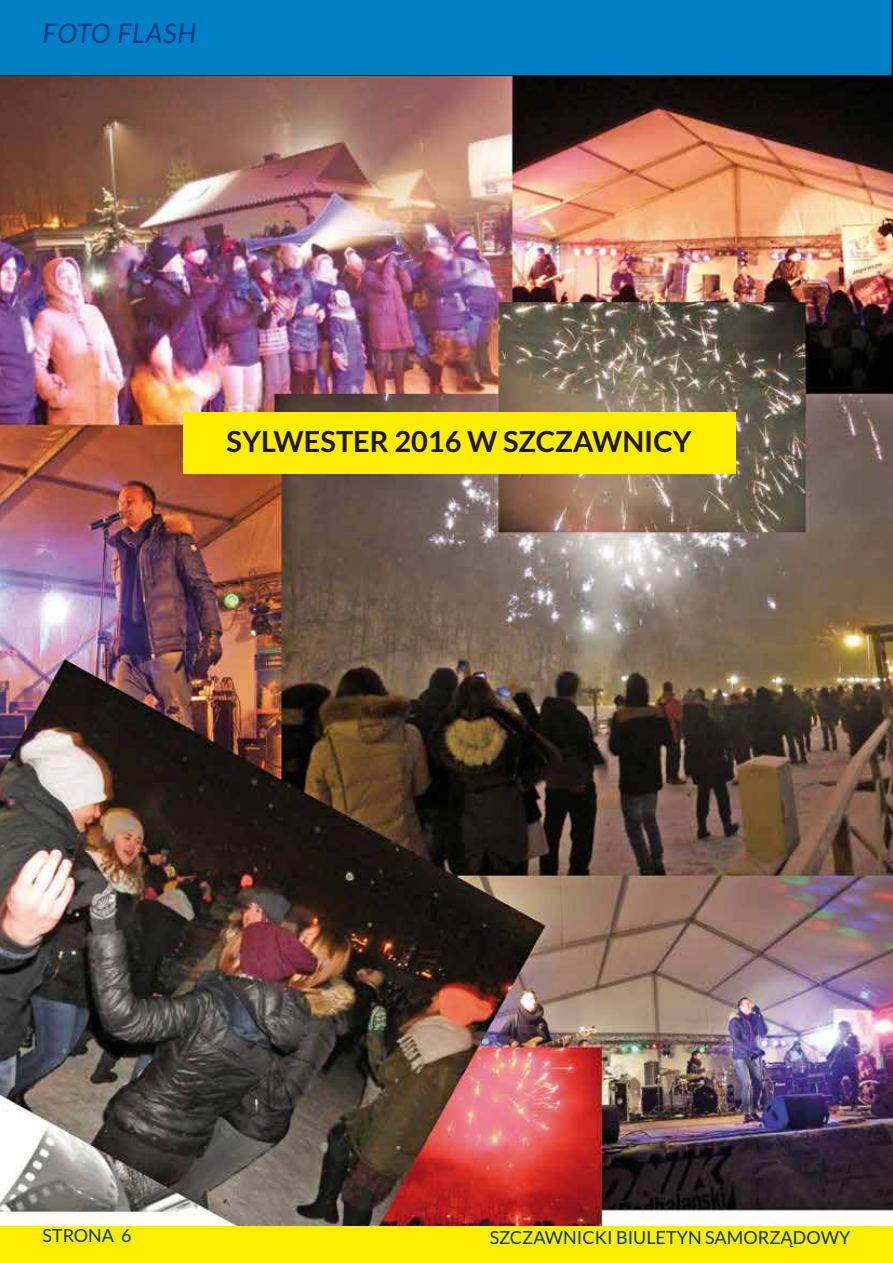
<style>
.page{position:relative;width:893px;height:1263px;background:#fff}
.page>*{position:absolute;margin:0;border:0;box-sizing:border-box;transform-origin:0 0}
.t1{font:700 28.95px "Lato";color:#1a171c}
.t2{font:italic 27px "Lato";letter-spacing:.03em;color:#003882}
.t3{font:18px "Lato";color:#003882}
</style>
<div class="page">
<div style="left:0;top:1220px;width:893px;height:43px;background:#ffed00"></div>
<div style="left:0;top:0;width:893px;height:77px;background:#0081c7"></div>
<img style="left:0;top:77px;width:893px;height:1148px">
<div style="left:183px;top:412px;width:553px;height:61px;background:#ffed00"></div>
<h2 class="t2" style="left:43px;top:18px;width:155px">FOTO FLASH</h2>
<h1 class="t1" style="left:227px;top:425px;width:467px">SYLWESTER 2016 W SZCZAWNICY</h1>
<p class="t3" style="left:43px;top:1225px;width:90px">STRONA 6</p>
<p class="t3" style="left:490px;top:1227px;width:362px">SZCZAWNICKI BIULETYN SAMORZĄDOWY</p>
</div>
